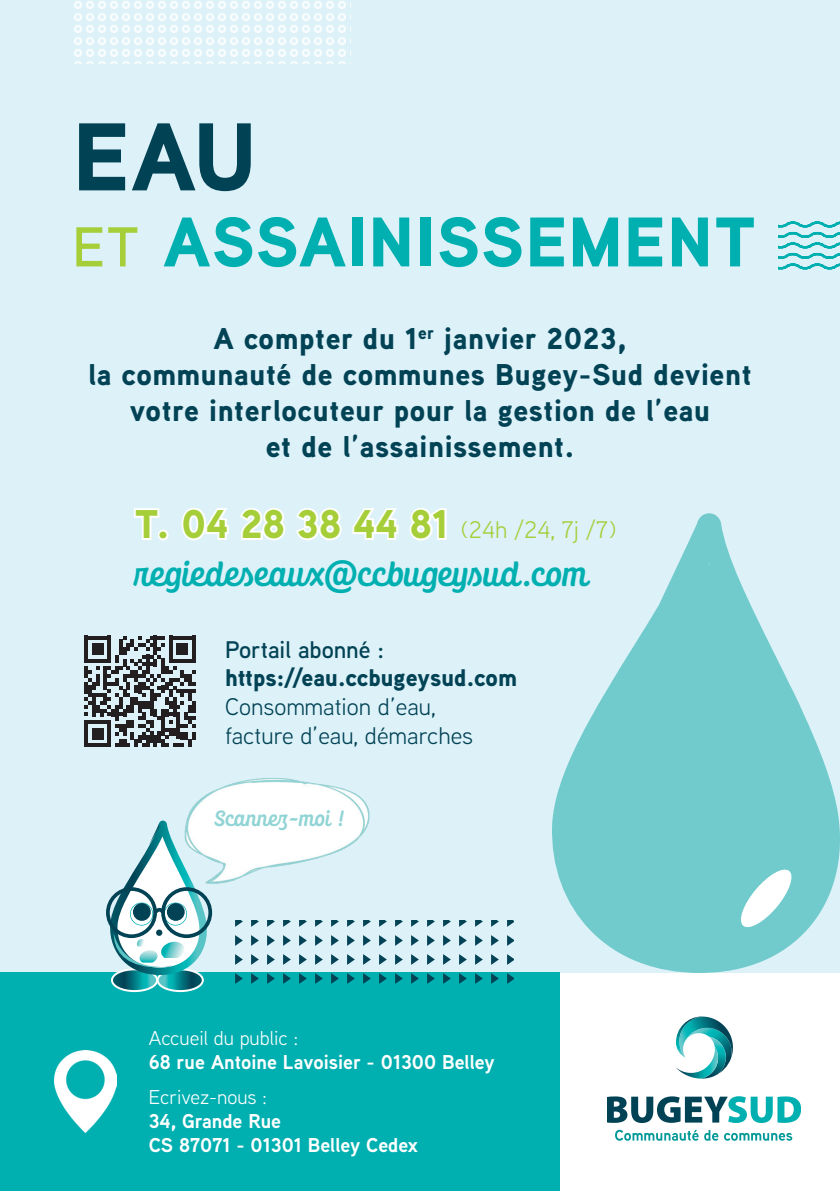
<style>
.page{position:relative;width:840px;height:1191px;background:#fff}
.page>*{position:absolute;margin:0;border:0;box-sizing:border-box;transform-origin:0 0}
.t1{font:900 96px "Aaux Next";color:#014255}
.t2{font:900 70px "Aaux Next";letter-spacing:.02em;color:#00afb0}
.t3{font:500 32px "Cool Kids";color:#00afb0}
.t4{font:900 30px/36px "Aaux Next";letter-spacing:.02em;color:#014255;text-align:center}
.t5{font:24px/28.8px "Aaux Next";color:#014255}
.t6{font:900 24px "Aaux Next";color:#014255}
.t7{font:24px "Aaux Next";color:#a6ce39}
.t8{font:600 24px "Aaux Next";color:#014255}
.t9{font:700 20px/23.6px "Aaux Next";color:#fff}
.t10{font:20px "Aaux Next";color:#fff}
.t11{font:500 20px "Cool Kids";color:#91d4d5}
.s1{font-weight:600;font-size:56px;color:#a6ce39}
.s2{font-weight:900;font-size:40px;color:#fff}
</style>
<div class="page">
<div style="left:0;top:0;width:839px;height:973px;background:#dcf1f8"></div>
<div style="left:0;top:973px;width:559px;height:218px;background:#00afb0"></div>
<svg style="left:74px;top:1px;width:272px;height:63px"></svg>
<svg style="left:607px;top:1096px;width:193px;height:27px"></svg>
<svg style="left:615px;top:1129px;width:176px;height:11px"></svg>
<svg style="left:675px;top:1016px;width:57px;height:62px"></svg>
<svg style="left:235px;top:920px;width:278px;height:64px"></svg>
<svg style="left:550px;top:513px;width:289px;height:460px;fill:#71cbcc"></svg>
<svg style="left:778px;top:221px;width:61px;height:49px"></svg>
<div style="left:111px;top:968px;width:47px;height:24px;border:2px solid #fff;border-radius:50%"></div>
<div style="left:156px;top:968px;width:48px;height:24px;border:2px solid #fff;border-radius:50%"></div>
<svg style="left:106px;top:820px;width:106px;height:171px"></svg>
<img style="left:181px;top:778px;width:189px;height:110px">
<svg style="left:84px;top:635px;width:112px;height:112px"></svg>
<img style="left:54px;top:1051px;width:62px;height:81px">
<svg style="left:737px;top:866px;width:57px;height:64px"></svg>
<h1 class="t1" style="left:72px;top:88px;width:185px">EAU</h1>
<h2 class="t2" style="left:72px;top:192px;width:684px"><span class="s1">ET</span> ASSAINISSEMENT</h2>
<p class="t4" style="left:88px;top:320px;width:664px">A compter du 1<sup>er</sup> janvier 2023,<br>la communauté de communes Bugey-Sud devient votre interlocuteur pour la gestion de l’eau<br>et de l’assainissement.</p>
<p class="t7" style="left:135px;top:513px;width:483px"><span class="s2">T. 04 28 38 44 81</span> (24h /24, 7j /7)</p>
<p class="t3" style="left:135px;top:551px;width:457px">regiedeseaux@ccbugeysud.com</p>
<p class="t8" style="left:225px;top:632px;width:160px">Portail abonné :</p>
<p class="t6" style="left:225px;top:661px;width:293px">https://eau.ccbugeysud.com</p>
<p class="t5" style="left:225px;top:691px;width:249px">Consommation d’eau, facture d’eau, démarches</p>
<p class="t11" style="left:214px;top:805px;width:131px">Scannez-moi !</p>
<p class="t10" style="left:149px;top:1025px;width:151px">Accueil du public :</p>
<p class="t9" style="left:149px;top:1049px;width:347px">68 rue Antoine Lavoisier - 01300 Belley</p>
<p class="t10" style="left:149px;top:1084px;width:120px">Ecrivez-nous :</p>
<p class="t9" style="left:149px;top:1108px;width:271px">34, Grande Rue<br>CS 87071 - 01301 Belley Cedex</p>
</div>
